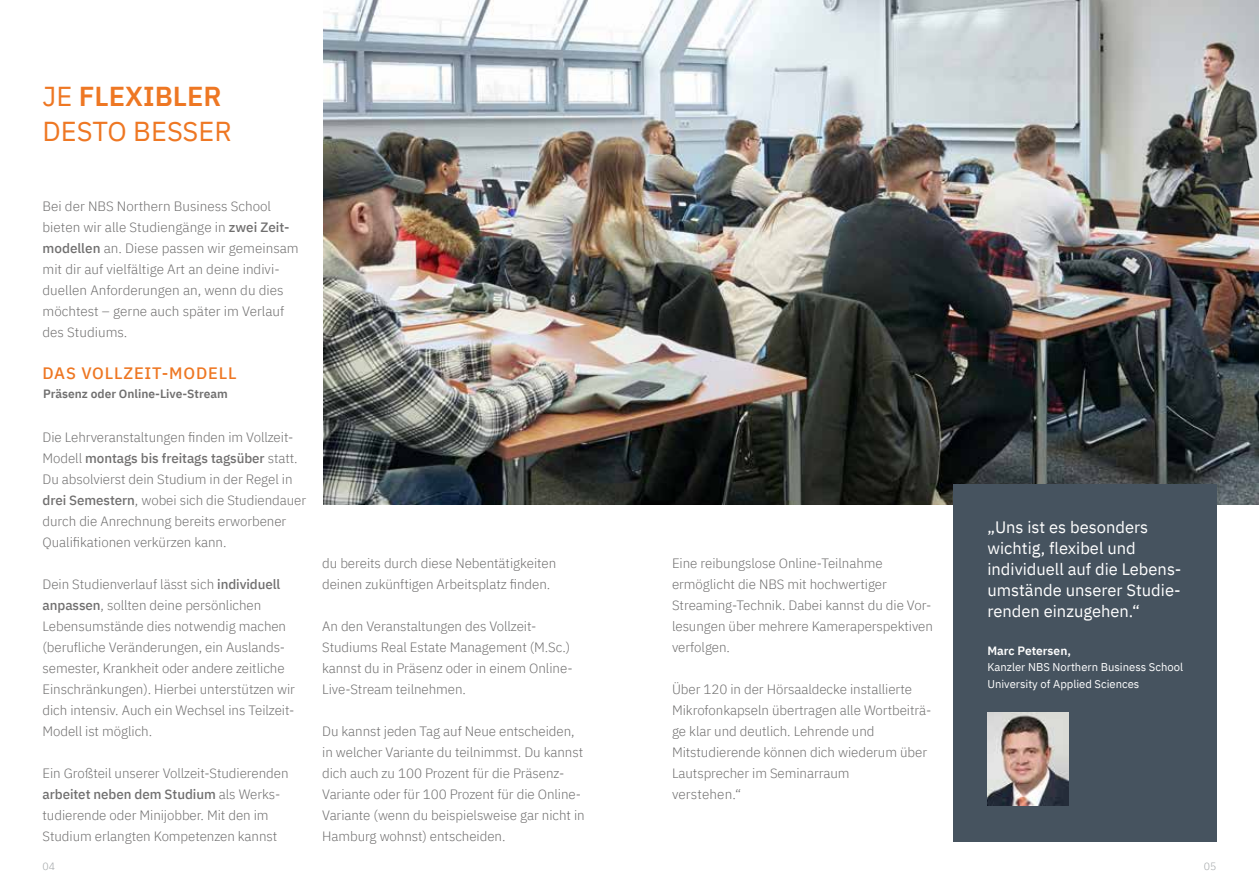
<style>
.page{position:relative;width:1259px;height:893px;background:#fff}
.page>*{position:absolute;margin:0;border:0;box-sizing:border-box;transform-origin:0 0}
.t1{font:27.3px/34.2px "IBM Plex Sans";color:#ee7723}
.t2{font:16.5px/21px "IBM Plex Sans";color:#fff}
.t3{font:500 16.5px "IBM Plex Sans";letter-spacing:.05em;color:#ee7723}
.t4{font:300 13.5px/21px "IBM Plex Sans";letter-spacing:-.005em;color:#706f6f}
.t5{font:600 12px "IBM Plex Sans";color:#706f6f}
.t6{font:600 12px "IBM Plex Sans";color:#fff}
.t7{font:11.25px/16.5px "IBM Plex Sans";color:#fff}
.t8{font:300 10.5px "IBM Plex Sans";color:#a1a5a7}
.s1{font-weight:600}
.s2{font-weight:500}
</style>
<div class="page">
<img style="left:323px;top:0;width:936px;height:505px">
<div style="left:952px;top:485px;width:264px;height:357px;background:#46535f"></div>
<img style="left:987px;top:712px;width:81px;height:94px">
<h1 class="t1" style="left:43px;top:77px;width:191px">JE <span class="s1">FLEXIBLER<br></span>DESTO BESSER</h1>
<p class="t4" style="left:43px;top:194px;width:258px">Bei der NBS Northern Business School bieten wir alle Studiengänge in <span class="s2">zwei Zeit&shy;modellen</span> an. Diese passen wir gemeinsam mit dir auf vielfältige Art an deine indivi&shy;duellen Anforderungen an, wenn du dies möchtest – gerne auch später im Verlauf des Studiums.</p>
<p class="t3" style="left:43px;top:360px;width:195px">DAS VOLLZEIT-MODELL</p>
<p class="t5" style="left:43px;top:385px;width:186px">Präsenz oder Online-Live-Stream</p>
<p class="t4" style="left:43px;top:425px;width:265px">Die Lehrveranstaltungen finden im Vollzeit-Modell <span class="s2">montags bis freitags tagsüber</span> statt.<br>Du absolvierst dein Studium in der Regel in <span class="s2">drei Semestern</span>, wobei sich die Studiendauer durch die Anrechnung bereits erworbener Qualifikationen verkürzen kann.</p>
<p class="t4" style="left:43px;top:572px;width:254px">Dein Studienverlauf lässt sich <span class="s2">individuell anpassen</span>, sollten deine persönlichen Lebensumstände dies notwendig machen (berufliche Veränderungen, ein Auslands&shy;semester, Krankheit oder andere zeitliche Einschränkungen). Hierbei unterstützen wir dich intensiv. Auch ein Wechsel ins Teilzeit-Modell ist möglich.</p>
<p class="t4" style="left:43px;top:761px;width:247px">Ein Großteil unserer Vollzeit-Studierenden <span class="s2">arbeitet neben dem Studium</span> als Werks&shy;tudierende oder Minijobber. Mit den im Studium erlangten Kompetenzen kannst</p>
<p class="t4" style="left:322px;top:551px;width:235px">du bereits durch diese Nebentätigkeiten deinen zukünftigen Arbeitsplatz finden.</p>
<p class="t4" style="left:322px;top:614px;width:252px">An den Veranstaltungen des Vollzeit-Studiums Real Estate Management (M.Sc.) kannst du in Präsenz oder in einem Online-Live-Stream teilnehmen.</p>
<p class="t4" style="left:322px;top:719px;width:264px">Du kannst jeden Tag auf Neue entscheiden, in welcher Variante du teilnimmst. Du kannst dich auch zu 100 Prozent für die Präsenz-Variante oder für 100 Prozent für die Online-Variante (wenn du beispielsweise gar nicht in Hamburg wohnst) entscheiden.</p>
<p class="t4" style="left:672px;top:551px;width:262px">Eine reibungslose Online-Teilnahme ermöglicht die NBS mit hochwertiger Streaming-Technik. Dabei kannst du die Vor&shy;lesungen über mehrere Kameraperspektiven verfolgen.</p>
<p class="t4" style="left:672px;top:677px;width:261px">Über 120 in der Hörsaaldecke installierte Mikrofonkapseln übertragen alle Wortbeiträ&shy;ge klar und deutlich. Lehrende und Mitstudierende können dich wiederum über Lautsprecher im Seminarraum<br>verstehen.“</p>
<p class="t2" style="left:987px;top:516px;width:195px">„Uns ist es besonders wichtig, flexibel und individuell auf die Lebens&shy;umstände unserer Studie&shy;renden einzugehen.“</p>
<p class="t6" style="left:987px;top:641px;width:85px">Marc Petersen,</p>
<p class="t7" style="left:987px;top:658px;width:197px">Kanzler NBS Northern Business School<br>University of Applied Sciences</p>
<p class="t8" style="left:43px;top:859px;width:14px">04</p>
<p class="t8" style="left:1203px;top:858px;width:14px">05</p>
</div>
